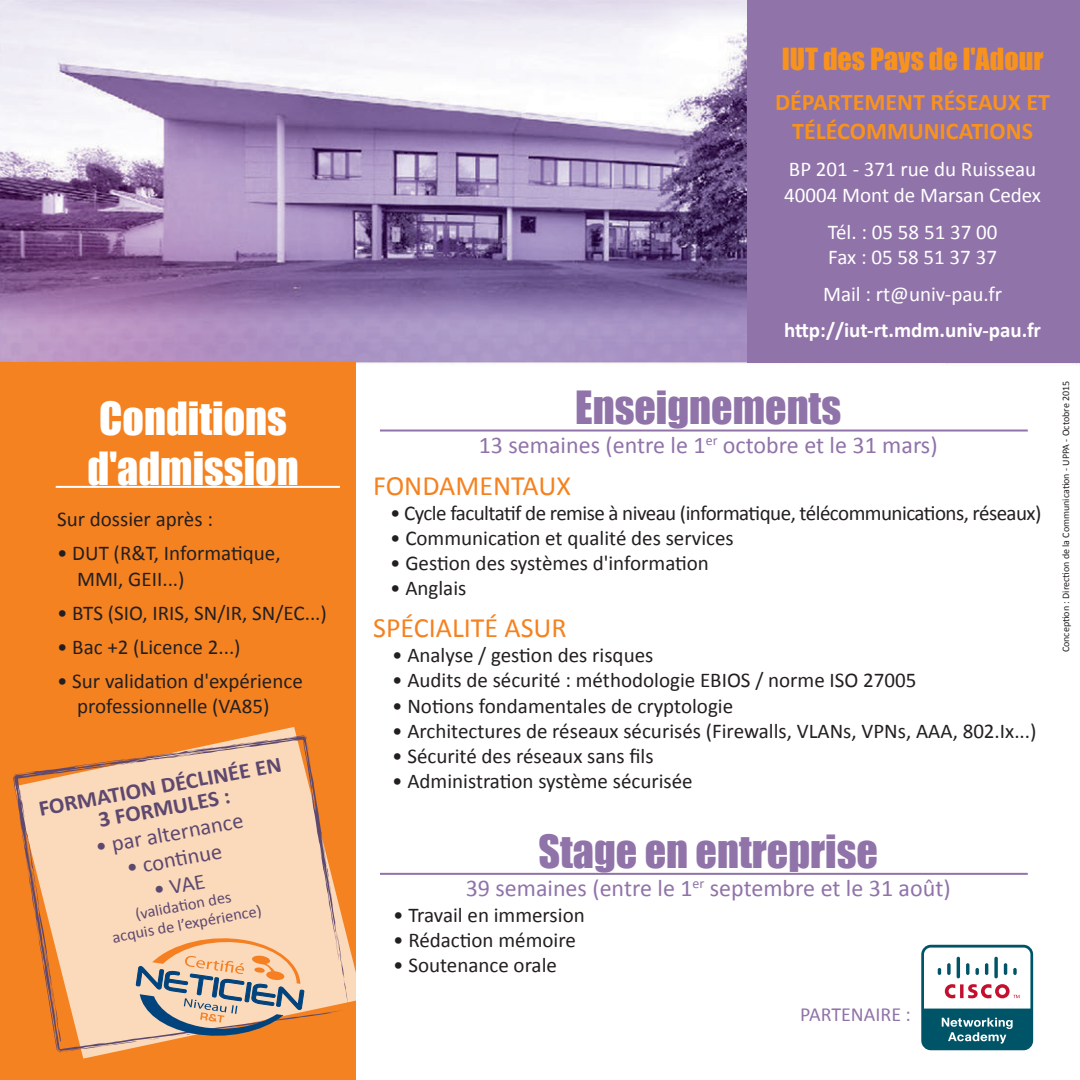
<style>
.page{position:relative;width:1080px;height:1080px;background:#fff}
.page>*{position:absolute;margin:0;border:0;box-sizing:border-box;transform-origin:0 0}
.t1{font:42px "Impact";color:#9073a9}
.t2{font:42px/50.4px "Impact";color:#fff}
.t3{font:28px "Calibri";color:#f58220}
.t4{font:28px "Impact";color:#f7931d}
.t5{font:24px "Calibri";color:#9073a9}
.t6{font:700 24px/28.8px "Calibri";color:#f7931d;text-align:center}
.t7{font:700 22.4px/22.4px "Calibri";color:#5d486f;text-align:center}
.t8{font:22px "Calibri";color:#5d486f}
.t9{font:21px/25.2px "Calibri";color:#231f20}
.t10{font:21px/25.2px "Calibri";color:#fff}
.t11{font:21px "Calibri";letter-spacing:-.025em;color:#231f20}
.t12{font:700 21px "Calibri";color:#fff}
.t13{font:20px "Calibri";color:#9073a9}
.t14{font:16px/18.6px "Calibri";color:#5d486f;text-align:center}
.t15{font:10px "Calibri";color:#231f20}
</style>
<div class="page">
<img style="left:0;top:0;width:1079px;height:1051px">
<hr style="left:380px;top:429px;width:647px;height:2px;background:#9073a9">
<hr style="left:380px;top:872px;width:647px;height:2px;background:#9073a9">
<div style="left:0;top:363px;width:356px;height:716px;background:#f58220"></div>
<div style="left:746px;top:0;width:333px;height:363px;background:#9073a9"></div>
<hr style="left:56px;top:486px;width:284px;height:2px;background:#fff">
<svg style="left:82px;top:726px;width:280px;height:332px"></svg>
<svg style="left:13px;top:735px;width:331px;height:317px;fill:#fbd9bb"></svg>
<svg style="left:309px;top:784px;width:6px;height:20px"></svg>
<svg style="left:305px;top:741px;width:5px;height:25px"></svg>
<svg style="left:269px;top:739px;width:26px;height:3px"></svg>
<svg style="left:182px;top:748px;width:40px;height:6px"></svg>
<svg style="left:237px;top:742px;width:12px;height:6px"></svg>
<svg style="left:76px;top:765px;width:10px;height:3px"></svg>
<svg style="left:98px;top:754px;width:65px;height:12px"></svg>
<svg style="left:16px;top:790px;width:5px;height:8px"></svg>
<svg style="left:23px;top:771px;width:14px;height:7px"></svg>
<svg style="left:320px;top:929px;width:28px;height:85px"></svg>
<svg style="left:19px;top:815px;width:286px;height:239px"></svg>
<div style="left:921px;top:944px;width:111px;height:105px;background:#005467;border-radius:10px"></div>
<svg style="left:923px;top:947px;width:107px;height:61px"></svg>
<svg style="left:941px;top:1017px;width:71px;height:26px"></svg>
<h1 class="t2" style="left:88px;top:392px;width:213px">Conditions d'admission</h1>
<p class="t9" style="left:57px;top:506px;width:157px">Sur dossier après :</p>
<p class="t9" style="left:77px;top:540px;width:205px;text-indent:-20px">• DUT (R&amp;T, Informatique,<br>MMI, GEII...)</p>
<p class="t9" style="left:57px;top:600px;width:271px">• BTS (SIO, IRIS, SN/IR, SN/EC...)</p>
<p class="t9" style="left:57px;top:634px;width:185px">• Bac +2 (Licence 2...)</p>
<p class="t9" style="left:77px;top:668px;width:227px;text-indent:-20px">• Sur validation d'expérience professionnelle (VA85)</p>
<p class="t7" style="left:37px;top:796px;width:248px;rotate:-10deg">FORMATION DÉCLINÉE EN<br>3 FORMULES :</p>
<p class="t8" style="left:93px;top:832px;width:151px;rotate:-10deg">• par alternance</p>
<p class="t8" style="left:124px;top:853px;width:98px;rotate:-10deg">• conti nue</p>
<p class="t8" style="left:151px;top:875px;width:54px;rotate:-10deg">• VAE</p>
<p class="t14" style="left:108px;top:909px;width:153px;rotate:-10deg">(validati on des<br>acquis de l’expérience)</p>
<h2 class="t4" style="left:781px;top:37px;width:263px">IUT des Pays de l'Adour</h2>
<p class="t6" style="left:774px;top:88px;width:276px">DÉPARTEMENT RÉSEAUX ET<br>TÉLÉCOMMUNICATIONS</p>
<p class="t10" style="left:784px;top:157px;width:258px">BP 201 - 371 rue du Ruisseau<br>40004 Mont de Marsan Cedex</p>
<p class="t10" style="left:827px;top:219px;width:171px">Tél. : 05 58 51 37 00<br>Fax : 05 58 51 37 37</p>
<p class="t10" style="left:822px;top:282px;width:180px">Mail : rt@univ-pau.fr</p>
<p class="t12" style="left:784px;top:316px;width:258px">http://iut-rt.mdm.univ-pau.fr</p>
<h1 class="t1" style="left:575px;top:375px;width:267px">Enseignements</h1>
<p class="t5" style="left:478px;top:429px;width:460px">13 semaines (entre le 1<sup>er</sup> octobre et le 31 mars)</p>
<h2 class="t3" style="left:373px;top:467px;width:199px">FONDAMENTAUX</h2>
<p class="t11" style="left:390px;top:499px;width:652px">• Cycle facultatif de remise à niveau (informatique, télécommunications, réseaux)</p>
<p class="t9" style="left:390px;top:525px;width:345px">• Communication et qualité des services</p>
<p class="t9" style="left:390px;top:550px;width:320px">• Gestion des systèmes d'information</p>
<p class="t9" style="left:390px;top:575px;width:78px">• Anglais</p>
<h2 class="t3" style="left:373px;top:610px;width:195px">SPÉCIALITÉ ASUR</h2>
<p class="t9" style="left:392px;top:642px;width:263px">• Analyse / gestion des risques</p>
<p class="t9" style="left:392px;top:667px;width:525px">• Audits de sécurité : méthodologie EBIOS / norme ISO 27005</p>
<p class="t9" style="left:392px;top:693px;width:342px">• Notions fondamentales de cryptologie</p>
<p class="t9" style="left:392px;top:718px;width:645px">• Architectures de réseaux sécurisés (Firewalls, VLANs, VPNs, AAA, 802.Ix...)</p>
<p class="t9" style="left:392px;top:743px;width:263px">• Sécurité des réseaux sans fils</p>
<p class="t9" style="left:392px;top:768px;width:302px">• Administration système sécurisée</p>
<p class="t15" style="left:1059px;top:652px;width:273px;rotate:-90deg">Conception : Direction de la Communication - UPPA - Octobre 2015</p>
<h1 class="t1" style="left:538px;top:818px;width:341px">Stage en entreprise</h1>
<p class="t5" style="left:465px;top:873px;width:486px">39 semaines (entre le 1<sup>er</sup> septembre et le 31 août)</p>
<p class="t9" style="left:393px;top:901px;width:193px">• Travail en immersion</p>
<p class="t9" style="left:393px;top:927px;width:184px">• Rédaction mémoire</p>
<p class="t9" style="left:393px;top:952px;width:165px">• Soutenance orale</p>
<p class="t13" style="left:800px;top:1001px;width:112px">PARTENAIRE :</p>
</div>
